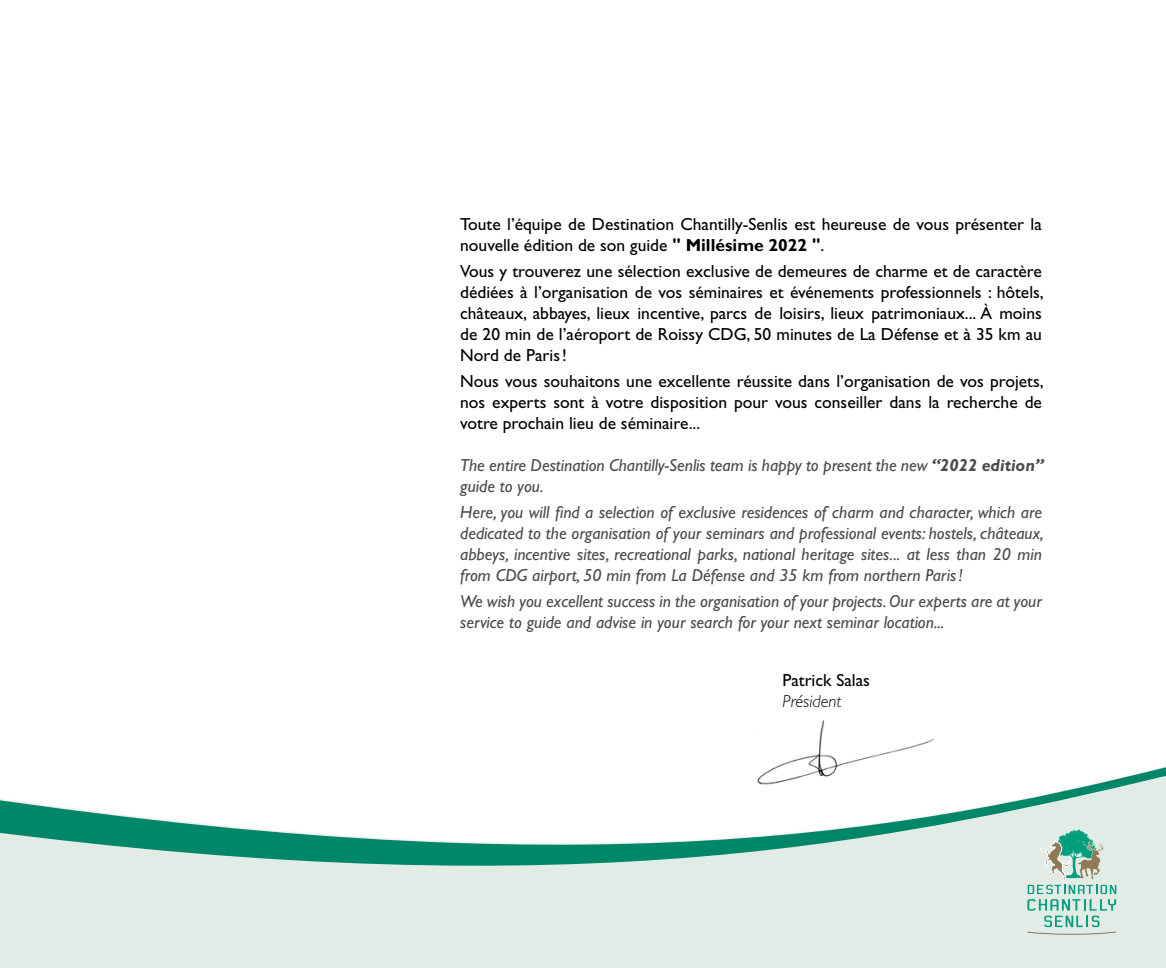
<style>
.page{position:relative;width:1166px;height:968px;background:#fff}
.page>*{position:absolute;margin:0;border:0;box-sizing:border-box;transform-origin:0 0}
.t1{font:17.5px/21px "Gill Sans Std";color:#000;text-align:justify}
.t2{font:italic 17.5px/21px "Gill Sans Std";color:#4b4b4d}
.t3{font:italic 300 17.5px "Gill Sans Std";color:#000}
.s1{font-weight:700}
</style>
<div class="page">
<svg style="left:0;top:720px;width:1166px;height:247px;fill:#e2ece6"></svg>
<svg style="left:1027px;top:829px;width:89px;height:64px"></svg>
<svg style="left:1027px;top:899px;width:89px;height:35px"></svg>
<p class="t1" style="left:460px;top:214px;width:583px">Toute l’équipe de Destination Chantilly-Senlis est heureuse de vous présenter la nouvelle édition de son guide <span class="s1">" Millésime 2022 "</span>.</p>
<p class="t1" style="left:460px;top:261px;width:585px">Vous y trouverez une sélection exclusive de demeures de charme et de caractère dédiées à l’organisation de vos séminaires et événements professionnels : hôtels, châteaux, abbayes, lieux incentive, parcs de loisirs, lieux patrimoniaux... À moins de 20 min de l’aéroport de Roissy CDG, 50 minutes de La Défense et à 35 km au Nord de Paris!</p>
<p class="t1" style="left:460px;top:371px;width:585px">Nous vous souhaitons une excellente réussite dans l’organisation de vos projets, nos experts sont à votre disposition pour vous conseiller dans la recherche de votre prochain lieu de séminaire...</p>
<p class="t2" style="left:460px;top:455px;width:585px">The entire Destination Chantilly-Senlis team is happy to present the new <span class="s1">“2022 edition” </span>guide to you.</p>
<p class="t2" style="left:460px;top:502px;width:585px;text-align:justify">Here, you will find a selection of exclusive residences of charm and character, which are dedicated to the organisation of your seminars and professional events: hostels, châteaux, abbeys, incentive sites, recreational parks, national heritage sites... at less than 20 min from CDG airport, 50 min from La Défense and 35 km from northern Paris!</p>
<p class="t2" style="left:460px;top:591px;width:583px">We wish you excellent success in the organisation of your projects. Our experts are at your service to guide and advise in your search for your next seminar location...</p>
<p class="t1" style="left:782px;top:669px;width:89px">Patrick Salas</p>
<p class="t3" style="left:782px;top:691px;width:61px">Président</p>
</div>
